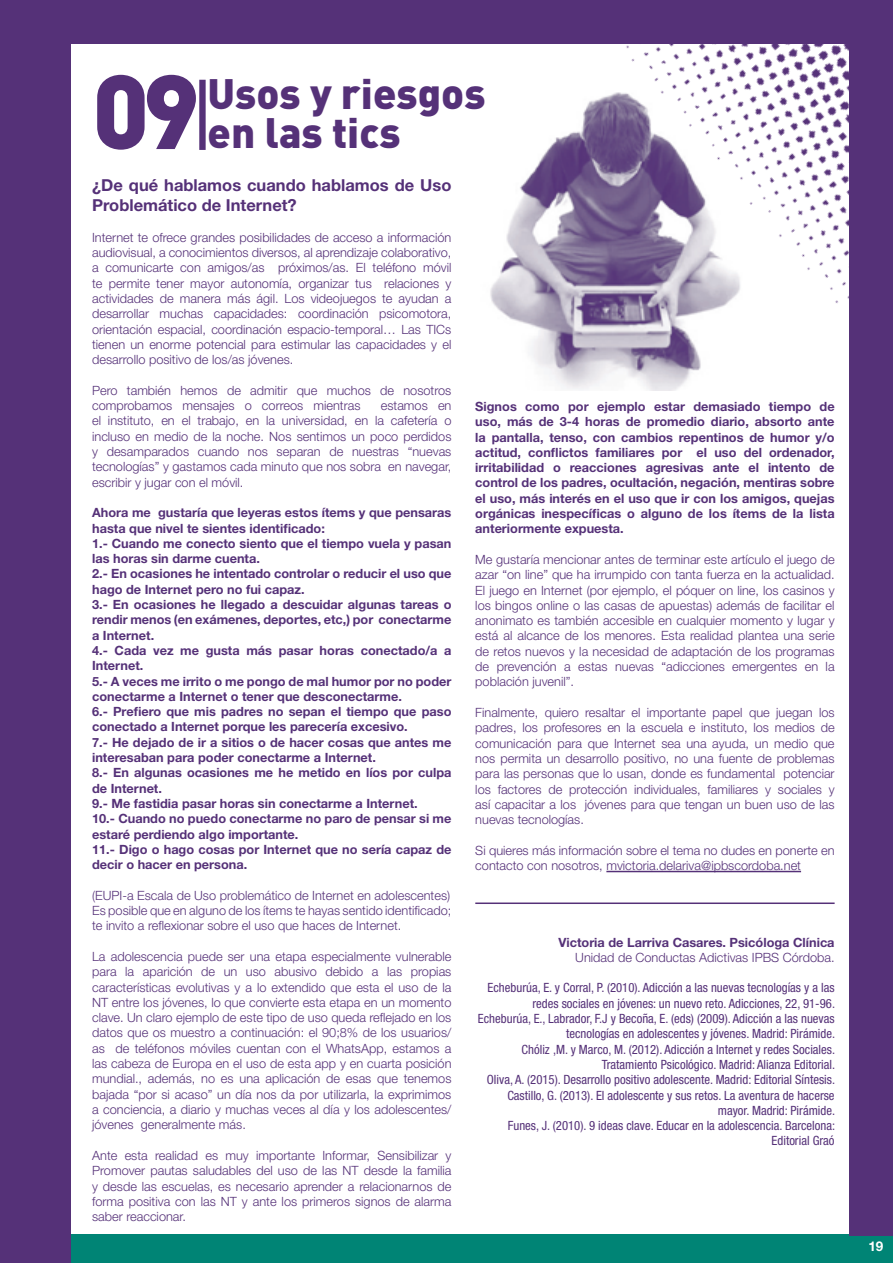
<style>
.page{position:relative;width:893px;height:1263px;background:#fff}
.page>*{position:absolute;margin:0;border:0;box-sizing:border-box;transform-origin:0 0}
.t1{font:900 103.35px "DIN Pro";color:#553178}
.t2{font:900 42px "DIN Pro";color:#553178}
.t3{font:700 16.5px/19.8px "Helvetica Neue LT Std";color:#553178}
.t4{font:700 13.5px "Helvetica Neue LT Std";color:#fff}
.t5{font:300 12.75px/15.3px "Helvetica Neue LT Std";color:#553178;text-align:justify}
.t6{font:700 12.75px/15.3px "Helvetica Neue LT Std";color:#553178}
.t7{font:condensed 12.75px/15.3px "Helvetica Neue LT Std";color:#553178;text-align:right}
</style>
<div class="page">
<div style="left:0;top:1235px;width:893px;height:28px;background:#008475"></div>
<hr style="left:606px;top:871px;width:195px;height:1px;background:#553178">
<div style="left:0;top:0;width:893px;height:43px;background:#553178"></div>
<div style="left:0;top:0;width:71px;height:1263px;background:#553178"></div>
<hr style="left:475px;top:902px;width:360px;height:2px;background:#553178">
<div style="left:850px;top:1px;width:43px;height:1234px;background:#553178"></div>
<img style="left:493px;top:43px;width:357px;height:351px">
<div style="left:199px;top:80px;width:7px;height:70px;background:#553178"></div>
<h1 class="t1" style="left:92px;top:41px;width:109px">09</h1>
<h2 class="t2" style="left:208px;top:66px;width:279px">Usos y riesgos</h2>
<h2 class="t2" style="left:208px;top:105px;width:194px">en las tics</h2>
<p class="t3" style="left:92px;top:175px;width:361px">¿De qué hablamos cuando hablamos de Uso<br>Problemático de Internet?</p>
<p class="t5" style="left:92px;top:229px;width:361px">Internet te ofrece grandes posibilidades de acceso a información audiovisual, a conocimientos diversos, al aprendizaje colaborativo, a comunicarte con amigos/as próximos/as. El teléfono móvil te permite tener mayor autonomía, organizar tus relaciones y actividades de manera más ágil. Los videojuegos te ayudan a desarrollar muchas capacidades: coordinación psicomotora, orientación espacial, coordinación espacio-temporal… Las TICs tienen un enorme potencial para estimular las capacidades y el desarrollo positivo de los/as jóvenes.</p>
<p class="t5" style="left:92px;top:382px;width:361px">Pero también hemos de admitir que muchos de nosotros comprobamos mensajes o correos mientras</p>
<p class="t5" style="left:92px;top:398px;width:361px;text-indent:289px">estamos en el instituto, en el trabajo, en la universidad, en la cafetería o incluso en medio de la noche. Nos sentimos un poco perdidos y desamparados cuando nos separan de nuestras “nuevas tecnologías” y gastamos cada minuto que nos sobra en navegar, escribir y jugar con el móvil.</p>
<p class="t6" style="left:92px;top:505px;width:361px">Ahora me gustaría que leyeras estos ítems y que pensaras hasta que nivel te sientes identificado:<br>1.- Cuando me conecto siento que el tiempo vuela y pasan las horas sin darme cuenta.<br>2.- En ocasiones he intentado controlar o reducir el uso que hago de Internet pero no fui capaz.<br>3.- En ocasiones he llegado a descuidar algunas tareas o rendir menos (en exámenes, deportes, etc,) por conectarme a Internet.<br>4.- Cada vez me gusta más pasar horas conectado/a a Internet.<br>5.- A veces me irrito o me pongo de mal humor por no poder conectarme a Internet o tener que desconectarme.<br>6.- Prefiero que mis padres no sepan el tiempo que paso conectado a Internet porque les parecería excesivo.<br>7.- He dejado de ir a sitios o de hacer cosas que antes me interesaban para poder conectarme a Internet.<br>8.- En algunas ocasiones me he metido en líos por culpa de Internet.<br>9.- Me fastidia pasar horas sin conectarme a Internet.<br>10.- Cuando no puedo conectarme no paro de pensar si me estaré perdiendo algo importante.<br>11.- Digo o hago cosas por Internet que no sería capaz de decir o hacer en persona.</p>
<p class="t5" style="left:92px;top:887px;width:361px">(EUPI-a Escala de Uso problemático de Internet en adolescentes)<br>Es posible que en alguno de los ítems te hayas sentido identificado; te invito a reflexionar sobre el uso que haces de Internet.</p>
<p class="t5" style="left:92px;top:948px;width:361px">La adolescencia puede ser una etapa especialmente vulnerable para la aparición de un uso abusivo debido a las propias características evolutivas y a lo extendido que esta el uso de la NT entre los jóvenes, lo que convierte esta etapa en un momento clave. Un claro ejemplo de este tipo de uso queda reflejado en los datos que os muestro a continuación: el 90;8% de los usuarios/ as de teléfonos móviles cuentan con el WhatsApp, estamos a las cabeza de Europa en el uso de esta app y en cuarta posición mundial., además, no es una aplicación de esas que tenemos bajada “por si acaso” un día nos da por utilizarla, la exprimimos a conciencia, a diario y muchas veces al día y los adolescentes/ jóvenes generalmente más.</p>
<p class="t5" style="left:92px;top:1147px;width:361px">Ante esta realidad es muy importante Informar, Sensibilizar y Promover pautas saludables del uso de las NT desde la familia y desde las escuelas, es necesario aprender a relacionarnos de forma positiva con las NT y ante los primeros signos de alarma saber reaccionar.</p>
<p class="t6" style="left:475px;top:398px;width:361px;text-align:justify">Signos como por ejemplo estar demasiado tiempo de uso, más de 3-4 horas de promedio diario, absorto ante la pantalla, tenso, con cambios repentinos de humor y/o actitud, conflictos familiares por el uso del ordenador, irritabilidad o reacciones agresivas ante el intento de control de los padres, ocultación, negación, mentiras sobre el uso, más interés en el uso que ir con los amigos, quejas orgánicas inespecíficas o alguno de los ítems de la lista anteriormente expuesta.</p>
<p class="t5" style="left:475px;top:551px;width:361px">Me gustaría mencionar antes de terminar este artículo el juego de azar “on line” que ha irrumpido con tanta fuerza en la actualidad.<br>El juego en Internet (por ejemplo, el póquer on line, los casinos y los bingos online o las casas de apuestas) además de facilitar el anonimato es también accesible en cualquier momento y lugar y está al alcance de los menores. Esta realidad plantea una serie de retos nuevos y la necesidad de adaptación de los programas de prevención a estas nuevas “adicciones emergentes en la población juvenil”.</p>
<p class="t5" style="left:475px;top:704px;width:361px">Finalmente, quiero resaltar el importante papel que juegan los padres, los profesores en la escuela e instituto, los medios de comunicación para que Internet sea una ayuda, un medio que nos permita un desarrollo positivo, no una fuente de problemas para las personas que lo usan, donde es fundamental potenciar los factores de protección individuales, familiares y sociales y así capacitar a los jóvenes para que tengan un buen uso de las nuevas tecnologías.</p>
<p class="t5" style="left:475px;top:842px;width:361px">Si quieres más información sobre el tema no dudes en ponerte en contacto con nosotros, mvictoria.delariva@ipbscordoba.net</p>
<p class="t6" style="left:558px;top:934px;width:278px">Victoria de Larriva Casares. Psicóloga Clínica</p>
<p class="t5" style="left:575px;top:949px;width:261px">Unidad de Conductas Adictivas IPBS Córdoba.</p>
<p class="t7" style="left:478px;top:980px;width:359px">Echeburúa, E. y Corral, P. (2010). Adicción a las nuevas tecnologías y a las redes sociales en jóvenes: un nuevo reto. Adicciones, 22, 91-96.<br>Echeburúa, E., Labrador, F.J y Becoña, E. (eds) (2009). Adicción a las nuevas tecnologías en adolescentes y jóvenes. Madrid: Pirámide.<br>Chóliz ,M. y Marco, M. (2012). Adicción a Internet y redes Sociales.<br>Tratamiento Psicológico. Madrid: Alianza Editorial.<br>Oliva, A. (2015). Desarrollo positivo adolescente. Madrid: Editorial Síntesis.<br>Castillo, G. (2013). El adolescente y sus retos. La aventura de hacerse mayor. Madrid: Pirámide.<br>Funes, J. (2010). 9 ideas clave. Educar en la adolescencia. Barcelona:<br>Editorial Graó</p>
<p class="t4" style="left:868px;top:1238px;width:17px">19</p>
</div>
